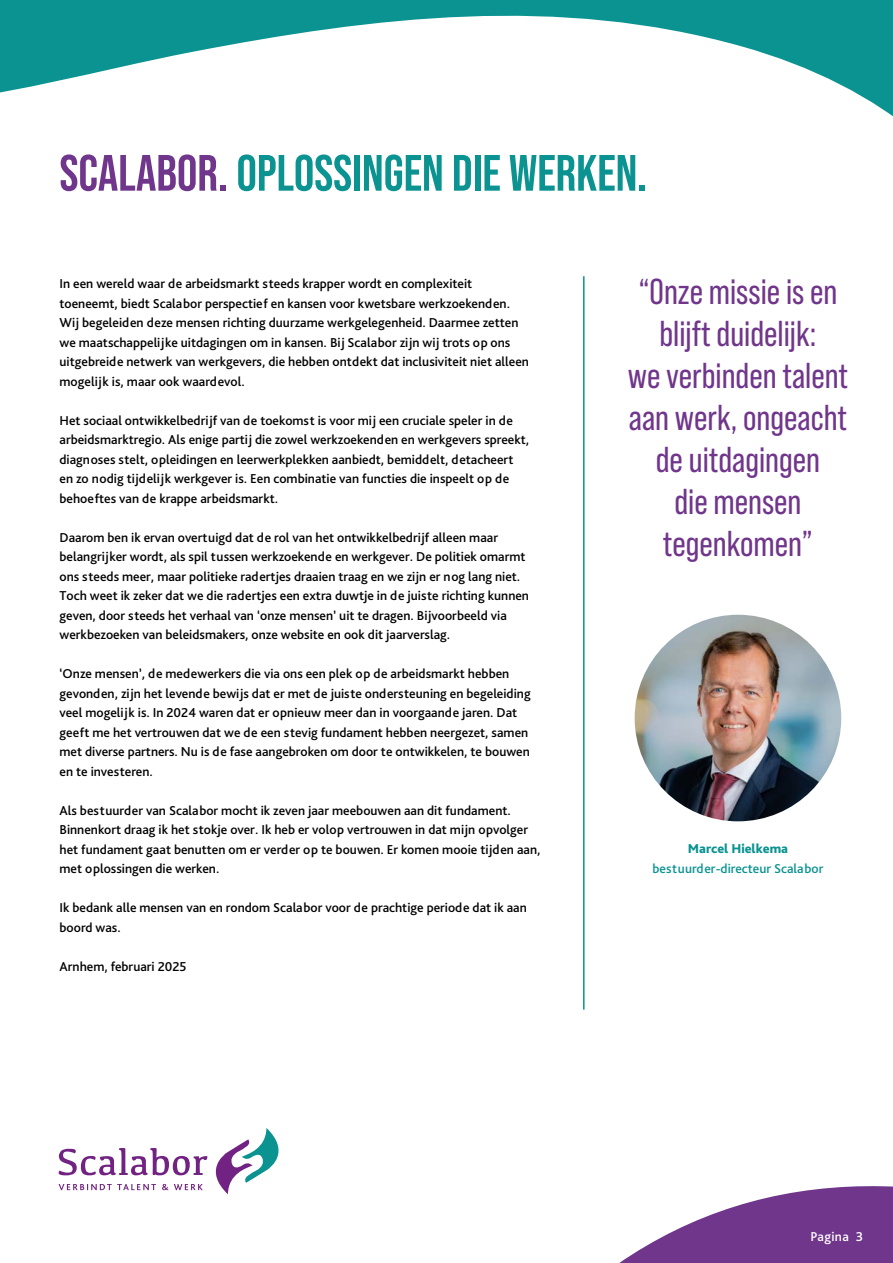
<style>
.page{position:relative;width:893px;height:1263px;background:#fff}
.page>*{position:absolute;margin:0;border:0;box-sizing:border-box;transform-origin:0 0}
.t1{font:700 51px "Bebas Neue Pro";color:#0a9391}
.streamer{font:36px/42px "Bebas Neue Pro";color:#70368b;text-align:center}
.t2{font:500 13.5px/19.5px "Bliss Pro";color:#000}
.t3{font:500 13.5px "Bliss Pro";color:#0a9391}
.t4{font:800 13.5px "Bliss Pro";color:#0a9391}
.t5{font:500 13.5px "Bliss Pro";color:#fff}
.s1{color:#70368b}
</style>
<div class="page">
<svg style="left:619px;top:1186px;width:274px;height:77px"></svg>
<svg style="left:0;top:0;width:893px;height:117px"></svg>
<img style="left:635px;top:615px;width:206px;height:206px;border-radius:103px">
<hr style="left:583px;top:276px;width:2px;height:733px;background:#0a9391">
<svg style="left:59px;top:1128px;width:220px;height:66px"></svg>
<p class="t1" style="left:60px;top:144px;width:589px"><span class="s1">SCALABOR.</span> OPLOSSINGEN DIE WERKEN.</p>
<p class="t2" style="left:60px;top:273px;width:471px">In een wereld waar de arbeidsmarkt steeds krapper wordt en complexiteit toeneemt, biedt Scalabor perspectief en kansen voor kwetsbare werkzoekenden.<br>Wij begeleiden deze mensen richting duurzame werkgelegenheid. Daarmee zetten we maatschappelijke uitdagingen om in kansen. Bij Scalabor zijn wij trots op ons uitgebreide netwerk van werkgevers, die hebben ontdekt dat inclusiviteit niet alleen mogelijk is, maar ook waardevol.</p>
<p class="t2" style="left:60px;top:410px;width:471px">Het sociaal ontwikkelbedrijf van de toekomst is voor mij een cruciale speler in de arbeidsmarktregio. Als enige partij die zowel werkzoekenden en werkgevers spreekt, diagnoses stelt, opleidingen en leerwerkplekken aanbiedt, bemiddelt, detacheert en zo nodig tijdelijk werkgever is. Een combinatie van functies die inspeelt op de behoeftes van de krappe arbeidsmarkt.</p>
<p class="t2" style="left:60px;top:527px;width:471px">Daarom ben ik ervan overtuigd dat de rol van het ontwikkelbedrijf alleen maar belangrijker wordt, als spil tussen werkzoekende en werkgever. De politiek omarmt ons steeds meer, maar politieke radertjes draaien traag en we zijn er nog lang niet.<br>Toch weet ik zeker dat we die radertjes een extra duwtje in de juiste richting kunnen geven, door steeds het verhaal van ‘onze mensen’ uit te dragen. Bijvoorbeeld via werkbezoeken van beleidsmakers, onze website en ook dit jaarverslag.</p>
<p class="t2" style="left:60px;top:663px;width:473px">‘Onze mensen’, de medewerkers die via ons een plek op de arbeidsmarkt hebben gevonden, zijn het levende bewijs dat er met de juiste ondersteuning en begeleiding veel mogelijk is. In 2024 waren dat er opnieuw meer dan in voorgaande jaren. Dat geeft me het vertrouwen dat we de een stevig fundament hebben neergezet, samen met diverse partners. Nu is de fase aangebroken om door te ontwikkelen, te bouwen en te investeren.</p>
<p class="t2" style="left:60px;top:800px;width:482px">Als bestuurder van Scalabor mocht ik zeven jaar meebouwen aan dit fundament.<br>Binnenkort draag ik het stokje over. Ik heb er volop vertrouwen in dat mijn opvolger het fundament gaat benutten om er verder op te bouwen. Er komen mooie tijden aan, met oplossingen die werken.</p>
<p class="t2" style="left:60px;top:897px;width:469px">Ik bedank alle mensen van en rondom Scalabor voor de prachtige periode dat ik aan boord was.</p>
<p class="t2" style="left:60px;top:956px;width:129px">Arnhem, februari 2025</p>
<p class="streamer" style="left:628px;top:270px;width:222px">“Onze missie is en blijft duidelijk:<br>we verbinden talent aan werk, ongeacht de uitdagingen<br>die mensen tegenkomen”</p>
<p class="t4" style="left:688px;top:840px;width:102px">Marcel Hielkema</p>
<p class="t3" style="left:652px;top:860px;width:172px">bestuurder-directeur Scalabor</p>
<p class="t5" style="left:810px;top:1228px;width:54px">Pagina 3</p>
</div>
